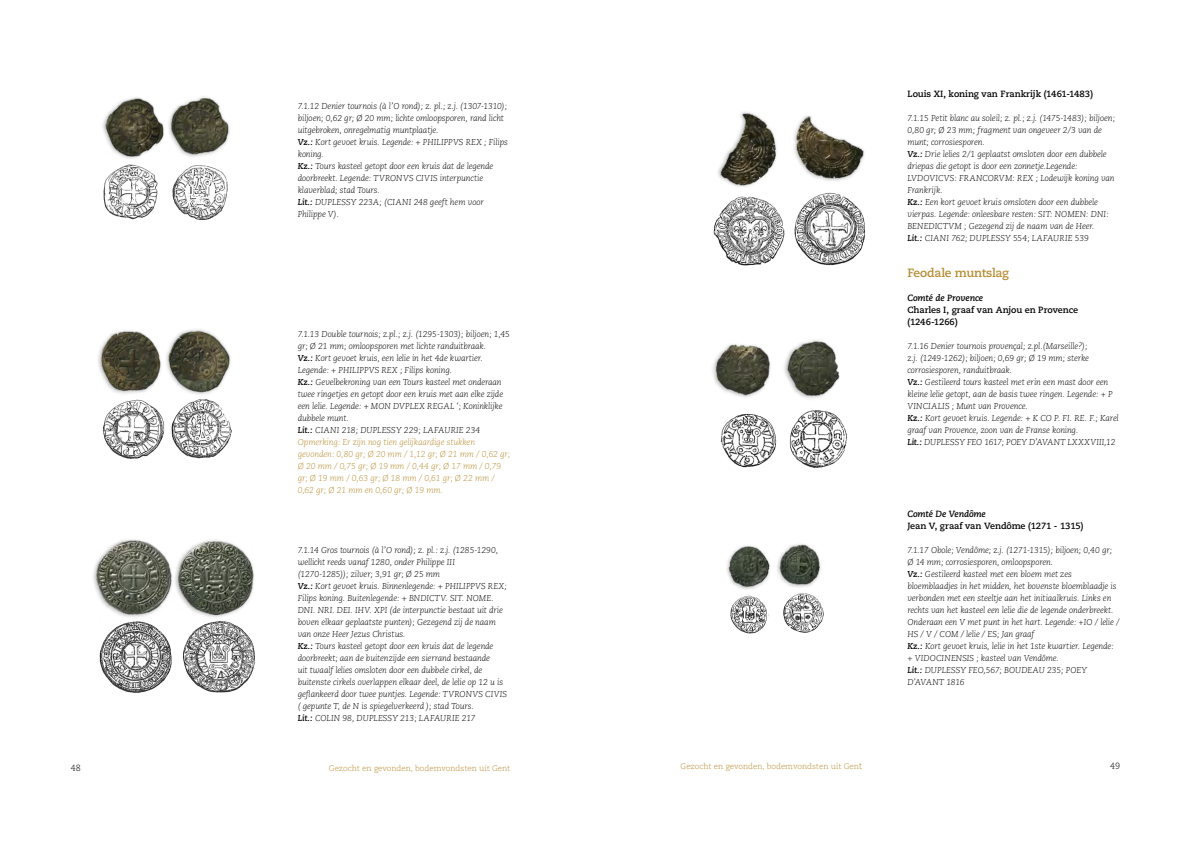
<style>
.page{position:relative;width:1191px;height:842px;background:#fff}
.page>*{position:absolute;margin:0;border:0;box-sizing:border-box;transform-origin:0 0}
.t1{font:700 12px "Caecilia";letter-spacing:-.025em;color:#b78d34}
.t2{font:700 9px/12px "Caecilia";letter-spacing:-.01em;color:#000}
.t3{font:italic 700 9px "Caecilia";letter-spacing:-.015em;color:#000}
.t4{font:300 9px "Caecilia";color:#000}
.t5{font:italic 300 8.5px/12px "Caecilia";letter-spacing:-.015em;color:#000}
.t6{font:300 8px "Caecilia";color:#b78d34}
.s1{font-weight:700}
.s2{color:#b78d34}
.s3{font-size:9px}
</style>
<div class="page">
<img style="left:102px;top:97px;width:33px;height:62px">
<img style="left:98px;top:330px;width:37px;height:64px">
<img style="left:93px;top:539px;width:60px;height:78px">
<img style="left:135px;top:97px;width:95px;height:61px">
<img style="left:135px;top:329px;width:96px;height:66px">
<img style="left:153px;top:540px;width:101px;height:78px">
<img style="left:103px;top:164px;width:55px;height:56px">
<img style="left:103px;top:399px;width:61px;height:60px">
<img style="left:99px;top:621px;width:73px;height:72px">
<img style="left:173px;top:165px;width:55px;height:55px">
<img style="left:172px;top:399px;width:59px;height:60px">
<img style="left:183px;top:621px;width:72px;height:72px">
<img style="left:718px;top:111px;width:46px;height:76px">
<img style="left:712px;top:344px;width:39px;height:54px">
<img style="left:726px;top:550px;width:10px;height:36px">
<img style="left:764px;top:116px;width:100px;height:65px">
<img style="left:751px;top:340px;width:89px;height:59px">
<img style="left:736px;top:544px;width:85px;height:46px">
<img style="left:713px;top:196px;width:71px;height:70px">
<img style="left:720px;top:413px;width:56px;height:55px">
<img style="left:730px;top:595px;width:39px;height:38px">
<img style="left:794px;top:192px;width:71px;height:73px">
<img style="left:789px;top:410px;width:58px;height:58px">
<img style="left:783px;top:593px;width:40px;height:40px">
<p class="t5" style="left:298px;top:100px;width:212px">7.1.12 Denier tournois (à l’O rond); z. pl.; z.j. (1307-1310); biljoen; 0,62 gr; Ø 20 mm; lichte omloopsporen, rand licht uitgebroken, onregelmatig muntplaatje.<br><span class="s1">Vz.:</span> Kort gevoet kruis. Legende: + PHILIPPVS REX ; Filips koning.<br><span class="s1">Kz.:</span> Tours kasteel getopt door een kruis dat de legende doorbreekt. Legende: TVRONVS CIVIS interpunctie klaverblad; stad Tours.<br><span class="s1">Lit.:</span> DUPLESSY 223A; (CIANI 248 geeft hem voor Philippe V).</p>
<p class="t5" style="left:298px;top:328px;width:214px">7.1.13 Double tournois; z.pl.; z.j. (1295-1303); biljoen; 1,45 gr; Ø 21 mm; omloopsporen met lichte randuitbraak.<br><span class="s1">Vz.:</span> Kort gevoet kruis, een lelie in het 4de kwartier.<br>Legende: + PHILIPPVS REX ; Filips koning.<br><span class="s1">Kz.:</span> Gevelbekroning van een Tours kasteel met onderaan twee ringetjes en getopt door een kruis met aan elke zijde een lelie. Legende: + MON DVPLEX REGAL ‘; Koninklijke dubbele munt.<br><span class="s1">Lit.:</span> CIANI 218; DUPLESSY 229; LAFAURIE 234<br><span class="s2">Opmerking: Er zijn nog tien gelijkaardige stukken gevonden: 0,80 gr; Ø 20 mm / 1,12 gr; Ø 21 mm / 0,62 gr; Ø 20 mm / 0,75 gr; Ø 19 mm / 0,44 gr; Ø 17 mm / 0,79 gr; Ø 19 mm / 0,63 gr; Ø 18 mm / 0,61 gr; Ø 22 mm / 0,62 gr; Ø 21 mm en 0,60 gr; Ø 19 mm.</span></p>
<p class="t5" style="left:298px;top:544px;width:211px">7.1.14 Gros tournois (à l’O rond); z. pl.: z.j. (1285-1290, wellicht reeds vanaf 1280, onder Philippe III (1270-1285)); zilver; 3,91 gr; Ø 25 mm<br><span class="s1">Vz.:</span> Kort gevoet kruis. Binnenlegende: + PHILIPPVS REX; Filips koning. Buitenlegende: + BNDICTV. SIT. NOME.<br>DNI. NRI. DEI. IHV. XPI (de interpunctie bestaat uit drie boven elkaar geplaatste punten); Gezegend zij de naam van onze Heer Jezus Christus.<br><span class="s1">Kz.:</span> Tours kasteel getopt door een kruis dat de legende doorbreekt; aan de buitenzijde een sierrand bestaande<br>uit twaalf lelies omsloten door een dubbele cirkel, de buitenste cirkels overlappen elkaar deel, de lelie op 12 u is geflankeerd door twee puntjes. Legende: TVRONVS CIVIS ( gepunte T, de N is spiegelverkeerd ); stad Tours.<br><span class="s1">Lit.:</span> COLIN 98, DUPLESSY 213; LAFAURIE 217</p>
<p class="t2" style="left:907px;top:88px;width:187px">Louis XI, koning van Frankrijk (1461-1483)</p>
<p class="t5" style="left:907px;top:112px;width:209px">7.1.15 Petit blanc au soleil; z. pl.; z.j. (1475-1483); biljoen; 0,80 gr; Ø 23 mm; fragment van ongeveer 2/3 van de munt; corrosiesporen.<br><span class="s1">Vz.:</span> Drie lelies 2/1 geplaatst omsloten door een dubbele driepas die getopt is door een zonnetje.Legende:<br>LVDOVICVS: FRANCORVM: REX ; Lodewijk koning van Frankrijk.<br><span class="s1">Kz.:</span> Een kort gevoet kruis omsloten door een dubbele vierpas. Legende: onleesbare resten: SIT: NOMEN: DNI:<br>BENEDICTVM ; Gezegend zij de naam van de Heer.<br><span class="s1">Lit.:</span> CIANI 762; DUPLESSY 554; LAFAURIE 539</p>
<h1 class="t1" style="left:907px;top:266px;width:103px">Feodale muntslag</h1>
<p class="t3" style="left:907px;top:293px;width:77px">Comté de Provence</p>
<p class="t2" style="left:907px;top:304px;width:172px">Charles I, graaf van Anjou en Provence (1246-1266)</p>
<p class="t5" style="left:907px;top:340px;width:213px">7.1.16 Denier tournois provençal; z.pl.(Marseille?);<br>z.j. (1249-1262); biljoen; 0,69 gr; Ø 19 mm; sterke corrosiesporen, randuitbraak.<br><span class="s1">Vz.:</span> Gestileerd tours kasteel met erin een mast door een kleine lelie getopt, aan de basis twee ringen. Legende: + P VINCIALIS ; Munt van Provence.<br><span class="s1">Kz.:</span> Kort gevoet kruis. Legende: + K CO P. FI. RE. F.; Karel graaf van Provence, zoon van de Franse koning.<br><span class="s1">Lit.:</span> DUPLESSY FEO 1617; POEY D’AVANT LXXXVIII,12</p>
<p class="t3" style="left:907px;top:509px;width:80px">Comté De Vendôme</p>
<p class="t2" style="left:907px;top:520px;width:178px">Jean V, graaf van Vendôme (1271 - 1315)</p>
<p class="t5" style="left:907px;top:544px;width:213px">7.1.17 Obole; Vendôme; z.j. (1271-1315); biljoen; 0,40 gr; Ø 14 mm; corrosiesporen, omloopsporen.<br><span class="s1">Vz.:</span> Gestileerd kasteel met een bloem met zes bloemblaadjes in het midden, het bovenste bloemblaadje is verbonden met een steeltje aan het initiaalkruis. Links en rechts van het kasteel een lelie die de legende onderbreekt.<br>Onderaan een V met punt in het hart. Legende: +IO / lelie / HS / V / COM / lelie / ES; Jan graaf<br><span class="s1">Kz.:</span> Kort gevoet kruis, lelie in het 1ste kwartier. Legende: + VIDOCINENSIS ; kasteel van Vendôme.<br><span class="s1">Lit.:</span> DUPLESSY FEO,567; BOUDEAU 235; POEY D’AVANT 1816</p>
<p class="t4" style="left:71px;top:763px;width:12px">48</p>
<p class="t6" style="left:329px;top:764px;width:183px">Gezocht en gevonden, bodemvondsten uit Gent</p>
<p class="t6" style="left:680px;top:762px;width:183px">Gezocht en gevonden, bodemvondsten uit Gen<span class="s3">t</span></p>
<p class="t4" style="left:1110px;top:761px;width:12px">49</p>
</div>
